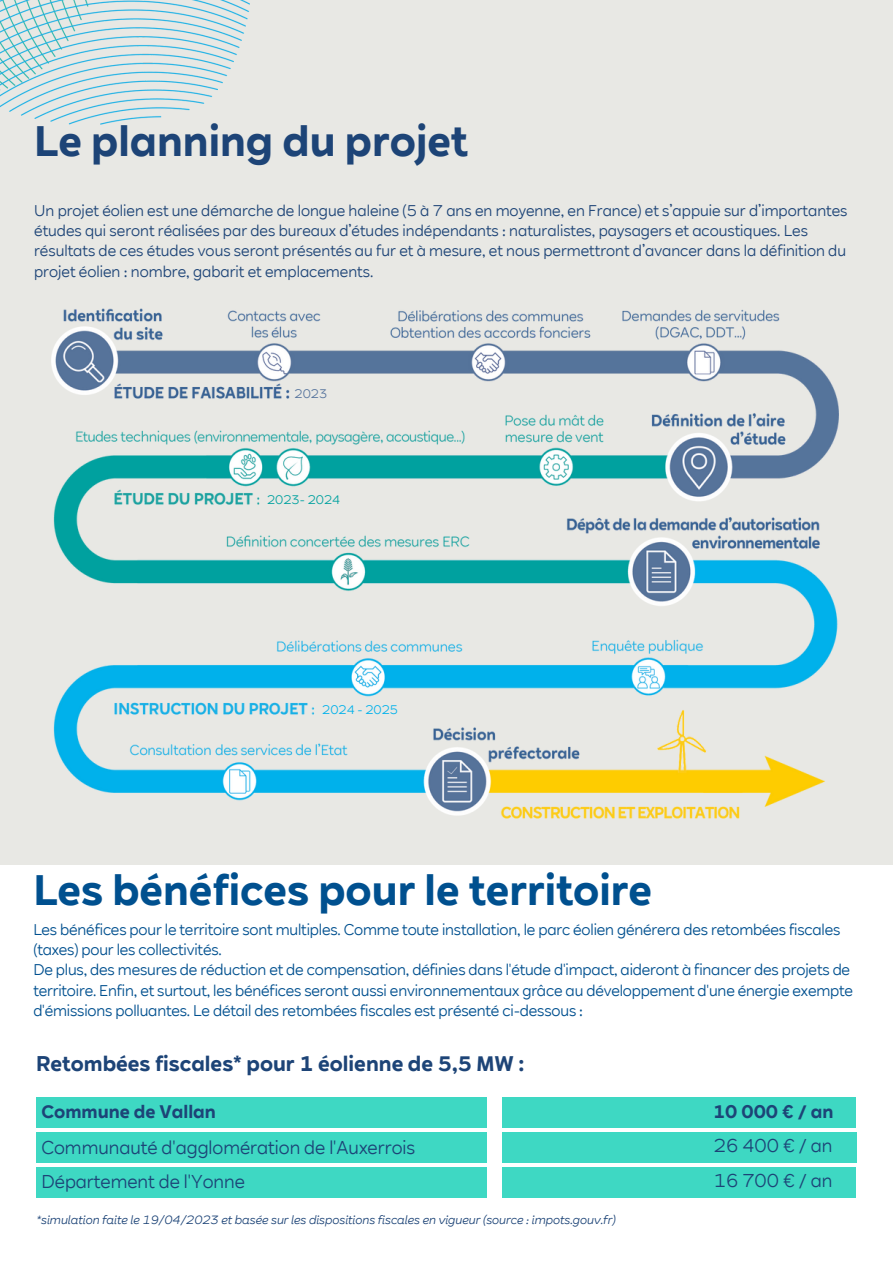
<style>
.page{position:relative;width:893px;height:1264px;background:#fff}
.page>*{position:absolute;margin:0;border:0;box-sizing:border-box;transform-origin:0 0}
.t1{font:700 42px "RWE Sans";color:#00508f}
.t2{font:700 42px "RWE Sans";color:#1d4477}
.t3{font:700 20.85px "RWE Sans";color:#1d4477}
.t4{font:18px/35.5px "RWE Sans";color:#1d4477}
.t5{font:700 18px "RWE Sans";color:#1d4477}
.t6{font:15px/20.2px "RWE Sans";letter-spacing:-.01em;color:#00508f}
.t7{font:15px/20.2px "RWE Sans";color:#1d4477}
.t8{font:12px "RWE Sans";color:#00a19f}
.t9{font:12px "RWE Sans";color:#00b1eb}
.t10{font:12px "RWE Sans";color:#56749d}
.t11{font:italic 11.85px "RWE Sans";color:#1d4477}
</style>
<div class="page">
<div style="left:0;top:0;width:892px;height:865px;background:#e8e8e4"></div>
<img style="left:0;top:0;width:249px;height:125px">
<div style="left:36px;top:1167px;width:451px;height:30px;background:#3ed8c3"></div>
<div style="left:502px;top:1167px;width:353px;height:30px;background:#3ed8c3"></div>
<div style="left:36px;top:1132px;width:451px;height:30px;background:#3ed8c3"></div>
<div style="left:502px;top:1132px;width:355px;height:30px;background:#3ed8c3"></div>
<div style="left:36px;top:1096px;width:451px;height:31px;background:#3ed8c3"></div>
<div style="left:502px;top:1097px;width:353px;height:30px;background:#3ed8c3"></div>
<img style="left:51px;top:308px;width:787px;height:511px">
<h1 class="t2" style="left:34px;top:116px;width:435px">Le planning du projet</h1>
<p class="t7" style="left:34px;top:200px;width:814px">Un projet éolien est une démarche de longue haleine (5 à 7 ans en moyenne, en France) et s’appuie sur d’importantes études qui seront réalisées par des bureaux d’études indépendants : naturalistes, paysagers et acoustiques. Les résultats de ces études vous seront présentés au fur et à mesure, et nous permettront d’avancer dans la définition du projet éolien : nombre, gabarit et emplacements.</p>
<p class="t10" style="left:294px;top:386px;width:34px">2023</p>
<p class="t8" style="left:267px;top:492px;width:75px">2023- 2024</p>
<p class="t9" style="left:322px;top:702px;width:77px">2024 - 2025</p>
<h1 class="t1" style="left:33px;top:864px;width:620px">Les bénéfices pour le territoire</h1>
<p class="t6" style="left:33px;top:919px;width:821px">Les bénéfices pour le territoire sont multiples. Comme toute installation, le parc éolien générera des retombées fiscales (taxes) pour les collectivités.<br>De plus, des mesures de réduction et de compensation, définies dans l'étude d'impact, aideront à financer des projets de territoire. Enfin, et surtout, les bénéfices seront aussi environnementaux grâce au développement d'une énergie exempte d'émissions polluantes. Le détail des retombées fiscales est présenté ci-dessous :</p>
<h2 class="t3" style="left:36px;top:1051px;width:489px">Retombées fiscales* pour 1 éolienne de 5,5 MW :</h2>
<p class="t5" style="left:41px;top:1101px;width:176px">Commune de Vallan</p>
<p class="t5" style="left:713px;top:1101px;width:122px">10 000 € / an</p>
<p class="t4" style="left:41px;top:1130px;width:375px">Communauté d'agglomération de l'Auxerrois</p>
<p class="t4" style="left:713px;top:1127px;width:120px">26 400 € / an<br>16 700 € / an</p>
<p class="t4" style="left:41px;top:1163px;width:205px">Département de l'Yonne</p>
<p class="t11" style="left:36px;top:1212px;width:580px">*simulation faite le 19/04/2023 et basée sur les dispositions fiscales en vigueur (source : impots.gouv.fr)</p>
</div>
